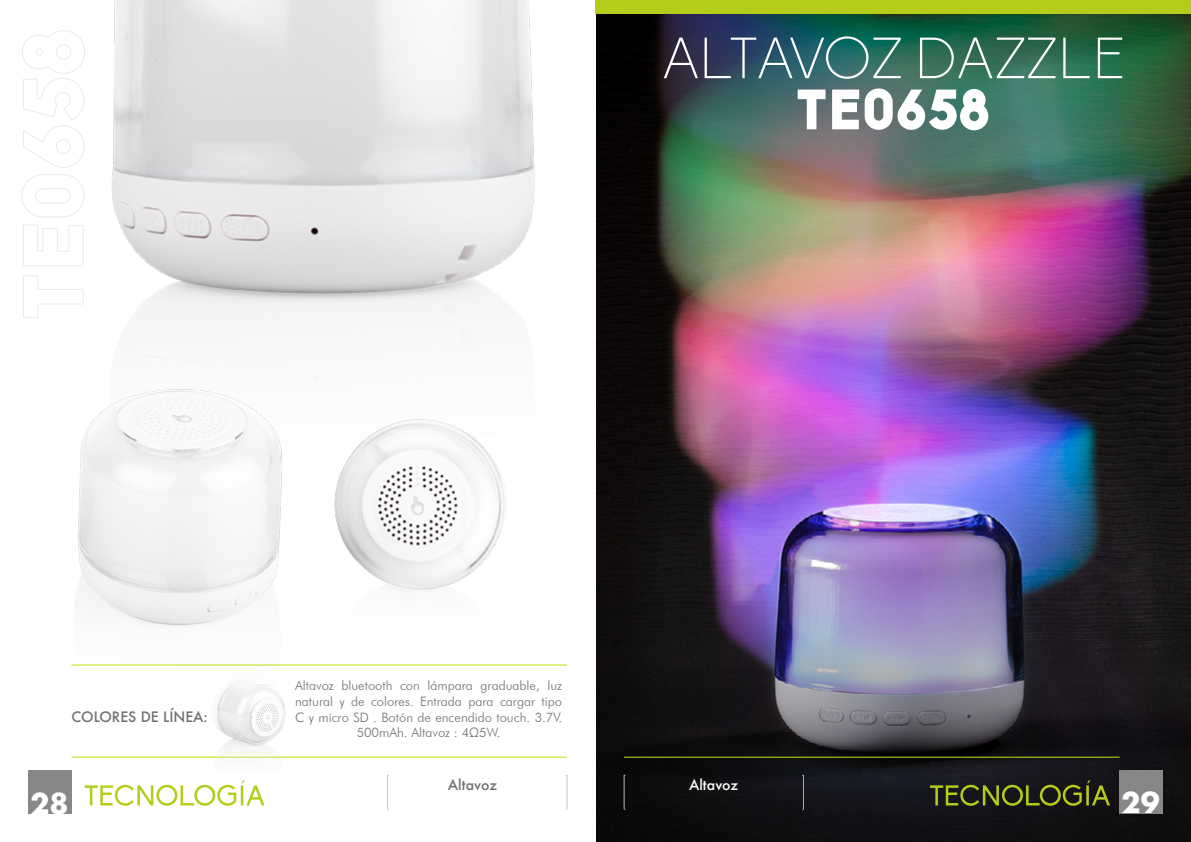
<style>
.page{position:relative;width:1191px;height:842px;background:#fff}
.page>*{position:absolute;margin:0;border:0;box-sizing:border-box;transform-origin:0 0}
.t1{font:300 57px "Biko";letter-spacing:-.01em;color:#fff}
.t2{font:900 55.8px "Biko";color:#fff}
.t3{font:700 28px "Futura";color:#fff}
.t4{font:500 14px "Futura";color:#706f6f}
.t5{font:500 14px "Futura";color:#fff}
.t6{font:300 13px/15.6px "Futura BT";color:#706f6f;text-align:center}
</style>
<div class="page">
<img style="left:596px;top:259px;width:595px;height:325px">
<svg style="left:596px;top:584px;width:595px;height:258px;background:#34313d"></svg>
<img style="left:641px;top:14px;width:550px;height:245px">
<hr style="left:71px;top:757px;width:496px;height:1px;background:#b7e600">
<hr style="left:71px;top:665px;width:496px;height:1px;background:#b7e600">
<hr style="left:624px;top:757px;width:495px;height:1px;background:#b7e600">
<svg style="left:387px;top:775px;width:2px;height:34px"></svg>
<svg style="left:566px;top:775px;width:1px;height:34px"></svg>
<svg style="left:624px;top:775px;width:1px;height:34px"></svg>
<svg style="left:802px;top:775px;width:1px;height:34px"></svg>
<div style="left:596px;top:0;width:595px;height:14px;background:#b5cd1a"></div>
<svg style="left:85px;top:784px;width:179px;height:22px"></svg>
<div style="left:28px;top:771px;width:43px;height:43px;background:#878787"></div>
<div style="left:1119px;top:771px;width:43px;height:43px;background:#878787"></div>
<svg style="left:930px;top:780px;width:180px;height:26px;background:#3d421a"></svg>
<img style="left:112px;top:0;width:529px;height:472px">
<img style="left:324px;top:410px;width:199px;height:181px">
<img style="left:71px;top:336px;width:253px;height:330px">
<img style="left:204px;top:682px;width:89px;height:102px">
<h1 class="t1" style="left:661px;top:26px;width:465px">ALTAVOZ DAZZLE</h1>
<p class="t4" style="left:71px;top:707px;width:138px">COLORES DE LÍNEA:</p>
<p class="t6" style="left:295px;top:678px;width:268px">Altavoz bluetooth con lámpara graduable, luz natural y de colores. Entrada para cargar tipo C y micro SD . Botón de encendido touch. 3.7V.<br>500mAh. Altavoz : 4Ω5W.</p>
<h2 class="t2" style="left:796px;top:75px;width:195px">TE0658</h2>
<p class="t4" style="left:448px;top:776px;width:51px">Altavoz</p>
<p class="t5" style="left:689px;top:776px;width:51px">Altavoz</p>
<h3 class="t3" style="left:31px;top:783px;width:40px">28</h3>
<h3 class="t3" style="left:1121px;top:782px;width:40px">29</h3>
</div>
